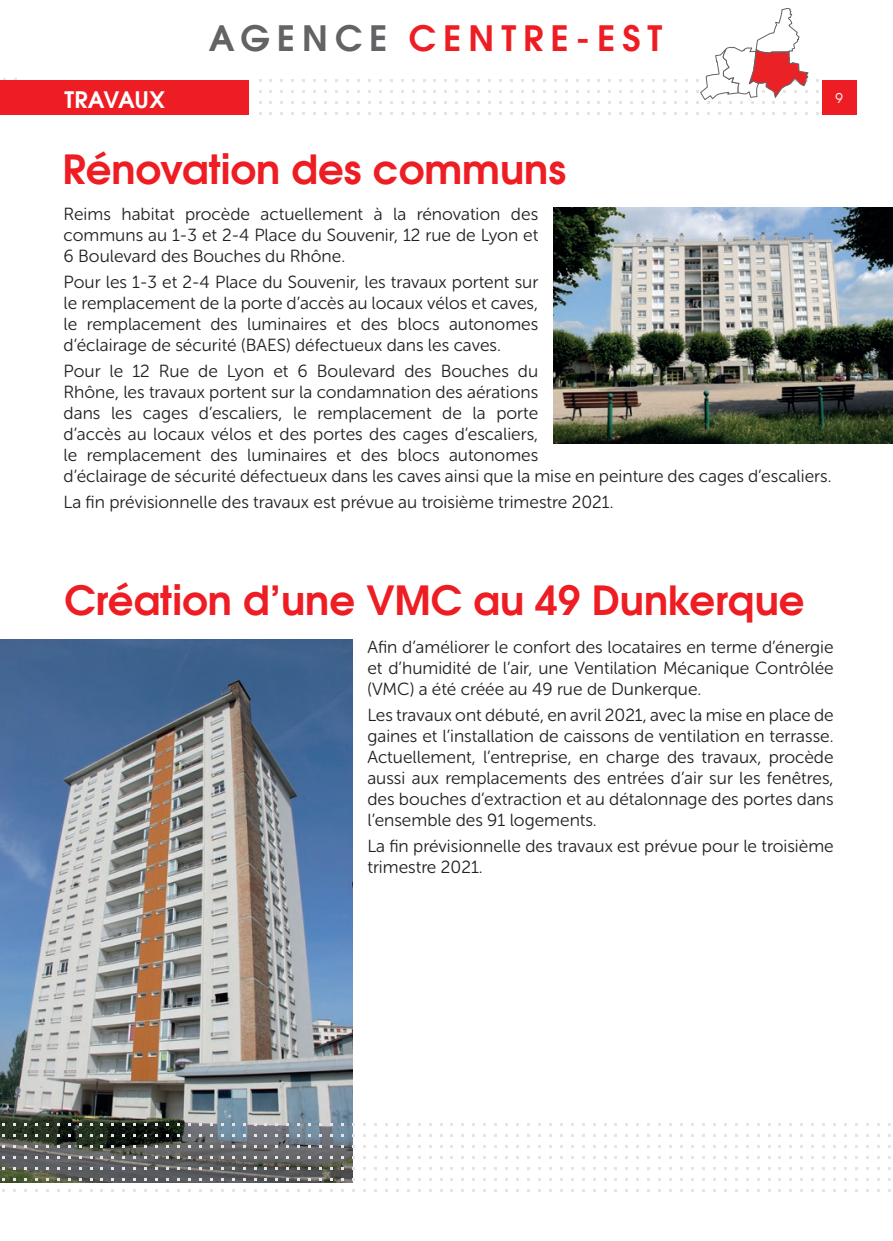
<style>
.page{position:relative;width:893px;height:1241px;background:#fff}
.page>*{position:absolute;margin:0;border:0;box-sizing:border-box;transform-origin:0 0}
.t1{font:700 40.25px "Te X Gyre Adventor";color:#ee1d23}
.t2{font:700 35px "Te X Gyre Adventor";letter-spacing:.2em;color:#ee1d23}
.t3{font:700 22.75px "Te X Gyre Adventor";color:#fff}
.t4{font:17.5px/21px "Museo Sans Rounded 300";color:#231f20;text-align:justify}
.t5{font:13.47px "Te X Gyre Adventor";color:#fff}
.s1{color:#636366}
</style>
<div class="page">
<div style="left:1px;top:80px;width:248px;height:35px;background:#ee1d23"></div>
<div style="left:822px;top:80px;width:35px;height:35px;background:#ee1d23"></div>
<svg style="left:696px;top:8px;width:113px;height:96px"></svg>
<img style="left:553px;top:207px;width:340px;height:237px">
<img style="left:0;top:639px;width:352px;height:543px">
<h3 class="t3" style="left:65px;top:80px;width:102px">TRAVAUX</h3>
<h2 class="t2" style="left:209px;top:8px;width:455px"><span class="s1">AGENCE</span> CENTRE-EST</h2>
<p class="t5" style="left:835px;top:88px;width:9px">9</p>
<h1 class="t1" style="left:62px;top:134px;width:505px">Rénovation des communs</h1>
<p class="t4" style="left:64px;top:204px;width:476px">Reims habitat procède actuellement à la rénovation des communs au 1-3 et 2-4 Place du Souvenir, 12 rue de Lyon et 6 Boulevard des Bouches du Rhône.</p>
<p class="t4" style="left:64px;top:272px;width:476px">Pour les 1-3 et 2-4 Place du Souvenir, les travaux portent sur le remplacement de la porte d’accès au locaux vélos et caves, le remplacement des luminaires et des blocs autonomes d’éclairage de sécurité (BAES) défectueux dans les caves.</p>
<p class="t4" style="left:64px;top:361px;width:769px;text-align:left">Pour le 12 Rue de Lyon et 6 Boulevard des Bouches du<br>Rhône, les travaux portent sur la condamnation des aérations<br>dans les cages d’escaliers, le remplacement de la porte<br>d’accès au locaux vélos et des portes des cages d’escaliers,<br>le remplacement des luminaires et des blocs autonomes<br>d’éclairage de sécurité défectueux dans les caves ainsi que la mise en peinture des cages d’escaliers.</p>
<p class="t4" style="left:64px;top:492px;width:551px">La fin prévisionnelle des travaux est prévue au troisième trimestre 2021.</p>
<h1 class="t1" style="left:64px;top:565px;width:742px">Création d’une VMC au 49 Dunkerque</h1>
<p class="t4" style="left:367px;top:636px;width:468px">Afin d’améliorer le confort des locataires en terme d’énergie et d’humidité de l’air, une Ventilation Mécanique Contrôlée (VMC) a été créée au 49 rue de Dunkerque.</p>
<p class="t4" style="left:367px;top:704px;width:468px">Les travaux ont débuté, en avril 2021, avec la mise en place de gaines et l’installation de caissons de ventilation en terrasse.<br>Actuellement, l’entreprise, en charge des travaux, procède aussi aux remplacements des entrées d’air sur les fenêtres, des bouches d’extraction et au détalonnage des portes dans l’ensemble des 91 logements.</p>
<p class="t4" style="left:367px;top:835px;width:468px">La fin prévisionnelle des travaux est prévue pour le troisième trimestre 2021.</p>
</div>
